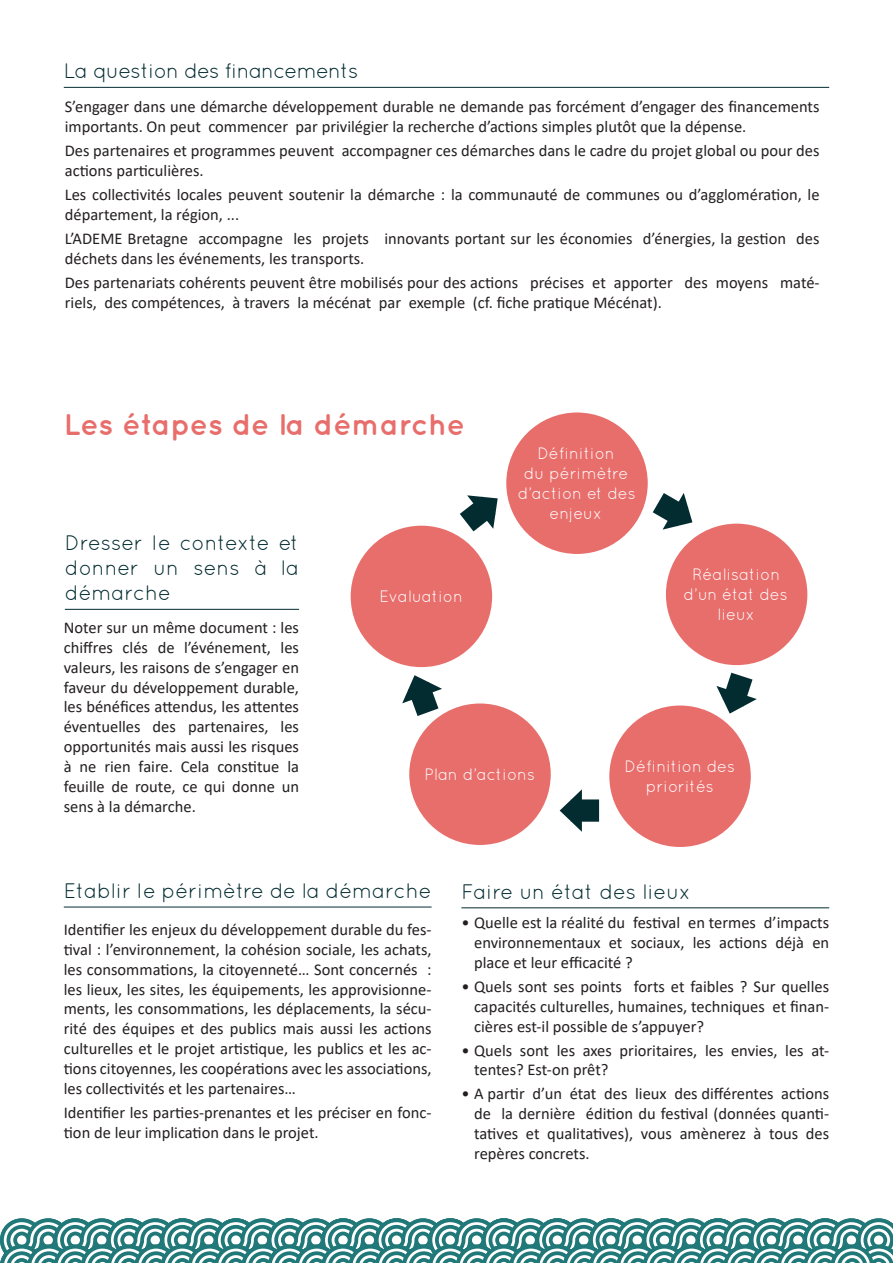
<style>
.page{position:relative;width:893px;height:1263px;background:#fff}
.page>*{position:absolute;margin:0;border:0;box-sizing:border-box;transform-origin:0 0}
.Grand_titre{font:700 30px "Quicksand";color:#e86e6c}
.Sous_titres{font:21px/25.2px "Quicksand";color:#032c31;text-align:justify}
.Sous_titres-2{font:21px "Quicksand";letter-spacing:-.03em;color:#032c31}
.Texte_Noir{font:16.5px/19.8px "Calibri";color:#231f20}
.Texte_rond_rose{font:16.5px/19.8px "Quicksand";color:#fff;text-align:center}
</style>
<div class="page">
<svg style="left:0;top:1218px;width:893px;height:45px"></svg>
<hr style="left:65px;top:609px;width:234px;height:1px;background:#032c31">
<hr style="left:64px;top:907px;width:368px;height:1px;background:#032c31">
<hr style="left:461px;top:907px;width:368px;height:1px;background:#032c31">
<hr style="left:64px;top:87px;width:765px;height:1px;background:#032c31">
<div style="left:506px;top:412px;width:142px;height:142px;background:#e86e6c;border-radius:50%"></div>
<div style="left:351px;top:526px;width:141px;height:141px;background:#e86e6c;border-radius:50%"></div>
<div style="left:409px;top:703px;width:142px;height:142px;background:#e86e6c;border-radius:50%"></div>
<div style="left:609px;top:705px;width:142px;height:142px;background:#e86e6c;border-radius:50%"></div>
<div style="left:666px;top:524px;width:141px;height:141px;background:#e86e6c;border-radius:50%"></div>
<svg style="left:653px;top:493px;width:39px;height:37px"></svg>
<svg style="left:716px;top:673px;width:41px;height:41px"></svg>
<svg style="left:560px;top:789px;width:39px;height:43px"></svg>
<svg style="left:402px;top:675px;width:40px;height:41px"></svg>
<svg style="left:460px;top:495px;width:38px;height:36px"></svg>
<p class="Sous_titres-2" style="left:64px;top:59px;width:296px">La question des financements</p>
<p class="Texte_Noir" style="left:65px;top:97px;width:756px">S’engager dans une démarche développement durable ne demande pas forcément d’engager des financements importants. On peut commencer par privilégier la recherche d’actions simples plutôt que la dépense.</p>
<p class="Texte_Noir" style="left:65px;top:141px;width:756px">Des partenaires et programmes peuvent accompagner ces démarches dans le cadre du projet global ou pour des actions particulières.</p>
<p class="Texte_Noir" style="left:65px;top:184px;width:756px">Les collectivités locales peuvent soutenir la démarche : la communauté de communes ou d’agglomération, le département, la région, ...</p>
<p class="Texte_Noir" style="left:65px;top:228px;width:756px">L’ADEME Bretagne accompagne les projets innovants portant sur les économies d’énergies, la gestion des déchets dans les événements, les transports.</p>
<p class="Texte_Noir" style="left:65px;top:272px;width:756px">Des partenariats cohérents peuvent être mobilisés pour des actions précises et apporter des moyens maté&shy;riels, des compétences, à travers la mécénat par exemple (cf. fiche pratique Mécénat).</p>
<p class="Grand_titre" style="left:64px;top:406px;width:403px">Les étapes de la démarche</p>
<p class="Texte_rond_rose" style="left:518px;top:443px;width:119px">Définition<br>du périmètre d’action et des enjeux</p>
<p class="Sous_titres" style="left:65px;top:530px;width:236px">Dresser le contexte et donner un sens à la démarche</p>
<p class="Texte_Noir" style="left:64px;top:617px;width:237px;text-align:justify">Noter sur un même document : les chiffres clés de l’événement, les valeurs, les raisons de s’engager en faveur du développement durable, les bénéfices attendus, les attentes éventuelles des partenaires, les opportunités mais aussi les risques à ne rien faire. Cela constitue la feuille de route, ce qui donne un sens à la démarche.</p>
<p class="Texte_rond_rose" style="left:379px;top:586px;width:85px">Evaluation</p>
<p class="Texte_rond_rose" style="left:684px;top:564px;width:106px">Réalisation d’un état des lieux</p>
<p class="Texte_rond_rose" style="left:425px;top:764px;width:112px">Plan d’actions</p>
<p class="Texte_rond_rose" style="left:625px;top:756px;width:112px">Définition des priorités</p>
<p class="Sous_titres" style="left:64px;top:878px;width:369px">Etablir le périmètre de la démarche</p>
<p class="Texte_Noir" style="left:64px;top:919px;width:369px;text-align:justify">Identifier les enjeux du développement durable du fes&shy;tival : l’environnement, la cohésion sociale, les achats, les consommations, la citoyenneté… Sont concernés : les lieux, les sites, les équipements, les approvisionne&shy;ments, les consommations, les déplacements, la sécu&shy;rité des équipes et des publics mais aussi les actions culturelles et le projet artistique, les publics et les ac&shy;tions citoyennes, les coopérations avec les associations, les collectivités et les partenaires…</p>
<p class="Texte_Noir" style="left:64px;top:1102px;width:369px">Identifier les parties-prenantes et les préciser en fonc&shy;tion de leur implication dans le projet.</p>
<p class="Sous_titres" style="left:461px;top:879px;width:231px">Faire un état des lieux</p>
<p class="Texte_Noir" style="left:474px;top:912px;width:357px;text-align:justify;text-indent:-13px">• Quelle est la réalité du festival en termes d’impacts environnementaux et sociaux, les actions déjà en place et leur efficacité ?</p>
<p class="Texte_Noir" style="left:474px;top:976px;width:357px;text-align:justify;text-indent:-13px">• Quels sont ses points forts et faibles ? Sur quelles capacités culturelles, humaines, techniques et finan&shy;cières est-il possible de s’appuyer?</p>
<p class="Texte_Noir" style="left:474px;top:1040px;width:357px;text-indent:-13px">• Quels sont les axes prioritaires, les envies, les at&shy;tentes? Est-on prêt?</p>
<p class="Texte_Noir" style="left:474px;top:1083px;width:357px;text-align:justify;text-indent:-13px">• A partir d’un état des lieux des différentes actions de la dernière édition du festival (données quanti&shy;tatives et qualitatives), vous amènerez à tous des repères concrets.</p>
</div>
